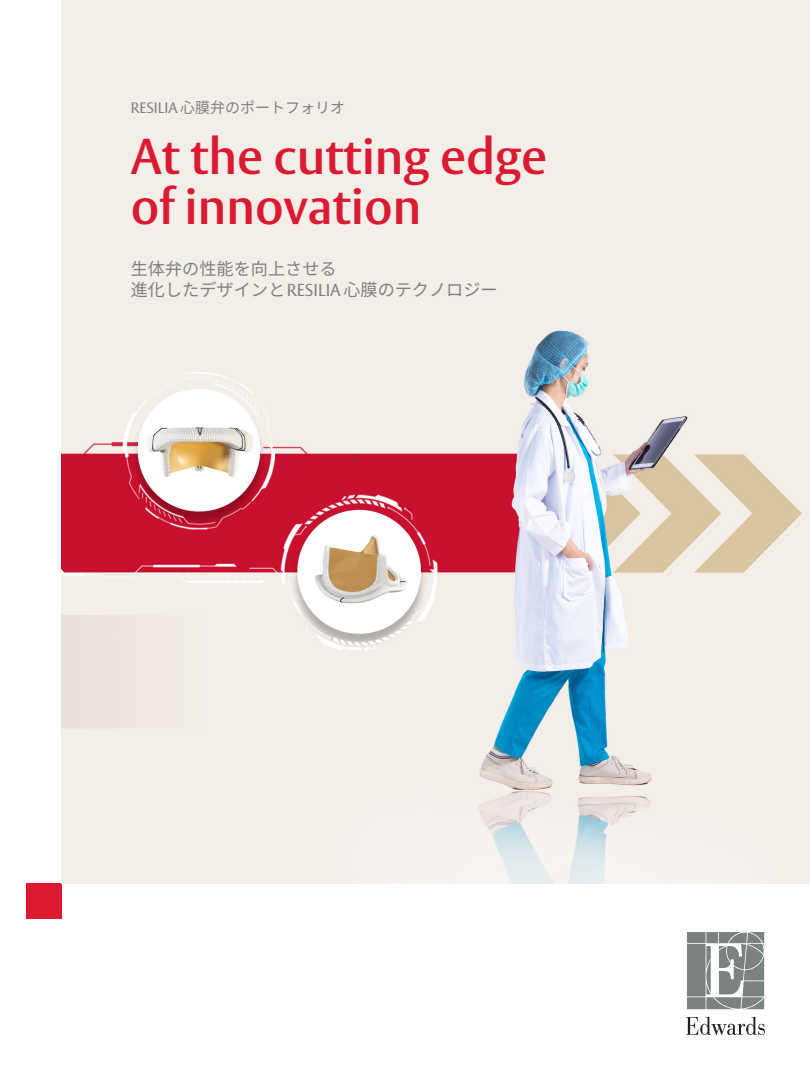
<style>
.page{position:relative;width:810px;height:1080px;background:#fff}
.page>*{position:absolute;margin:0;border:0;box-sizing:border-box;transform-origin:0 0}
.t1{font:600 49.75px/49.8px "Vesta Pro";color:#db1a32}
.t2{font:17.12px/20.6px "Source Han Sans JP";color:#7c8282}
.t3{font:15px "Source Han Sans JP";color:#7c8282}
.s1{font-family:"Vesta Pro"}
</style>
<div class="page">
<div style="left:26px;top:883px;width:36px;height:36px;background:#db1a32"></div>
<div style="left:62px;top:0;width:748px;height:358px;background:#f4eee9"></div>
<img style="left:62px;top:330px;width:748px;height:553px">
<svg style="left:687px;top:932px;width:77px;height:77px;background:#969b9b"></svg>
<svg style="left:686px;top:1017px;width:79px;height:18px"></svg>
<p class="t3" style="left:131px;top:99px;width:216px"><span class="s1">RESILIA</span>心膜弁のポートフォリオ</p>
<h1 class="t1" style="left:131px;top:131px;width:418px">At the cutting edge of innovation</h1>
<p class="t2" style="left:131px;top:259px;width:369px">生体弁の性能を向上させる<br>進化したデザインと<span class="s1">RESILIA</span>心膜のテクノロジー</p>
</div>
